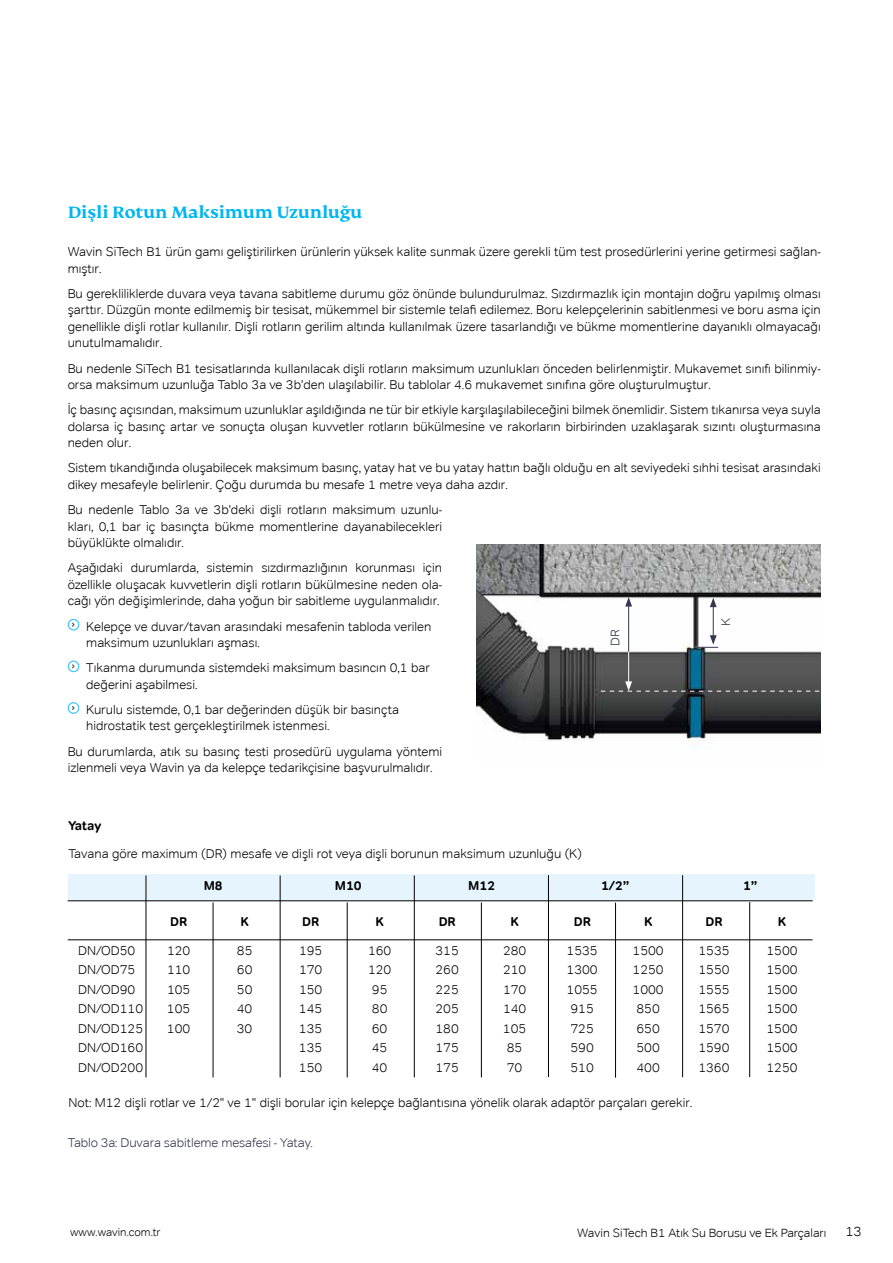
<style>
.page{position:relative;width:893px;height:1263px;background:#fff}
.page>*{position:absolute;margin:0;border:0;box-sizing:border-box;transform-origin:0 0}
.t1{font:700 18px "FS Kim Text";color:#00b6f1}
.t2{font:300 13.5px "Tondo Corp";color:#000}
.t3{font:300 12.75px/16.5px "Tondo Corp";color:#000}
.t4{font:300 12.75px "Tondo Corp";letter-spacing:-.005em;color:#353750}
.t5{font:700 12.75px "Tondo Corp";color:#000}
.t6{font:300 12.45px "Tondo Corp";color:#353750}
.t7{font:300 12px "Tondo Corp";color:#000}
.t8{font:300 11.25px "Tondo Corp";color:#000}
</style>
<div class="page">
<div style="left:68px;top:619px;width:11px;height:11px;border:1px solid #47c8f5;border-radius:50%"></div>
<div style="left:68px;top:660px;width:11px;height:12px;border:1px solid #47c8f5;border-radius:50%"></div>
<div style="left:68px;top:702px;width:11px;height:12px;border:1px solid #47c8f5;border-radius:50%"></div>
<hr style="left:68px;top:900px;width:745px;height:1px;background:#000">
<hr style="left:68px;top:939px;width:745px;height:1px;background:#000">
<hr style="left:146px;top:875px;width:1px;height:202px;background:#000">
<hr style="left:213px;top:902px;width:1px;height:175px;background:#000">
<hr style="left:280px;top:875px;width:1px;height:202px;background:#000">
<hr style="left:347px;top:902px;width:1px;height:175px;background:#000">
<hr style="left:414px;top:875px;width:1px;height:202px;background:#000">
<hr style="left:481px;top:902px;width:1px;height:175px;background:#000">
<hr style="left:548px;top:875px;width:1px;height:202px;background:#000">
<hr style="left:615px;top:903px;width:1px;height:175px;background:#000">
<hr style="left:682px;top:875px;width:1px;height:202px;background:#000">
<hr style="left:749px;top:902px;width:1px;height:175px;background:#000">
<img style="left:476px;top:544px;width:345px;height:206px">
<hr style="left:713px;top:605px;width:1px;height:33px;background:#353750">
<svg style="left:710px;top:598px;width:7px;height:9px"></svg>
<hr style="left:628px;top:604px;width:1px;height:48px;background:#353750">
<svg style="left:625px;top:597px;width:7px;height:9px"></svg>
<svg style="left:697px;top:635px;width:21px;height:13px"></svg>
<hr style="left:628px;top:652px;width:1px;height:32px;background:#fff">
<svg style="left:601px;top:681px;width:218px;height:11px;background:#545859"></svg>
<div style="left:68px;top:874px;width:746px;height:26px;background:#e6f5fd"></div>
<h1 class="t1" style="left:68px;top:202px;width:296px">Dişli Rotun Maksimum Uzunluğu</h1>
<p class="t3" style="left:68px;top:243px;width:754px">Wavin SiTech B1 ürün gamı geliştirilirken ürünlerin yüksek kalite sunmak üzere gerekli tüm test prosedürlerini yerine getirmesi sağlan&shy;mıştır.</p>
<p class="t3" style="left:68px;top:285px;width:754px;text-align:justify">Bu gerekliliklerde duvara veya tavana sabitleme durumu göz önünde bulundurulmaz. Sızdırmazlık için montajın doğru yapılmış olması şarttır. Düzgün monte edilmemiş bir tesisat, mükemmel bir sistemle telafi edilemez. Boru kelepçelerinin sabitlenmesi ve boru asma için genellikle dişli rotlar kullanılır. Dişli rotların gerilim altında kullanılmak üzere tasarlandığı ve bükme momentlerine dayanıklı olmayacağı unutulmamalıdır.</p>
<p class="t3" style="left:68px;top:360px;width:754px">Bu nedenle SiTech B1 tesisatlarında kullanılacak dişli rotların maksimum uzunlukları önceden belirlenmiştir. Mukavemet sınıfı bilinmiy&shy;orsa maksimum uzunluğa Tablo 3a ve 3b'den ulaşılabilir. Bu tablolar 4.6 mukavemet sınıfına göre oluşturulmuştur.</p>
<p class="t3" style="left:68px;top:401px;width:754px;text-align:justify">İç basınç açısından, maksimum uzunluklar aşıldığında ne tür bir etkiyle karşılaşılabileceğini bilmek önemlidir. Sistem tıkanırsa veya suyla dolarsa iç basınç artar ve sonuçta oluşan kuvvetler rotların bükülmesine ve rakorların birbirinden uzaklaşarak sızıntı oluşturmasına neden olur.</p>
<p class="t3" style="left:68px;top:460px;width:754px">Sistem tıkandığında oluşabilecek maksimum basınç, yatay hat ve bu yatay hattın bağlı olduğu en alt seviyedeki sıhhi tesisat arasındaki dikey mesafeyle belirlenir. Çoğu durumda bu mesafe 1 metre veya daha azdır.</p>
<p class="t3" style="left:68px;top:501px;width:376px;text-align:justify">Bu nedenle Tablo 3a ve 3b'deki dişli rotların maksimum uzunlu&shy;kları, 0,1 bar iç basınçta bükme momentlerine dayanabilecekleri büyüklükte olmalıdır.</p>
<p class="t3" style="left:68px;top:559px;width:376px;text-align:justify">Aşağıdaki durumlarda, sistemin sızdırmazlığının korunması için özellikle oluşacak kuvvetlerin dişli rotların bükülmesine neden ola&shy;cağı yön değişimlerinde, daha yoğun bir sabitleme uygulanmalıdır.</p>
<p class="t3" style="left:86px;top:618px;width:347px">Kelepçe ve duvar/tavan arasındaki mesafenin tabloda verilen maksimum uzunlukları aşması.</p>
<p class="t3" style="left:86px;top:659px;width:345px">Tıkanma durumunda sistemdeki maksimum basıncın 0,1 bar değerini aşabilmesi.</p>
<p class="t3" style="left:86px;top:701px;width:314px">Kurulu sistemde, 0,1 bar değerinden düşük bir basınçta hidrostatik test gerçekleştirilmek istenmesi.</p>
<p class="t3" style="left:68px;top:743px;width:376px">Bu durumlarda, atık su basınç testi prosedürü uygulama yöntemi izlenmeli veya Wavin ya da kelepçe tedarikçisine başvurulmalıdır.</p>
<p class="t6" style="left:718px;top:626px;width:9px;rotate:-90deg">K</p>
<p class="t6" style="left:607px;top:646px;width:18px;rotate:-90deg">DR</p>
<p class="t5" style="left:68px;top:818px;width:34px">Yatay</p>
<p class="t3" style="left:68px;top:845px;width:515px">Tavana göre maximum (DR) mesafe ve dişli rot veya dişli borunun maksimum uzunluğu (K)</p>
<p class="t5" style="left:204px;top:878px;width:21px">M8</p>
<p class="t5" style="left:335px;top:878px;width:28px">M10</p>
<p class="t5" style="left:468px;top:878px;width:28px">M12</p>
<p class="t5" style="left:601px;top:878px;width:30px">1/2”</p>
<p class="t5" style="left:743px;top:878px;width:16px">1”</p>
<p class="t5" style="left:170px;top:914px;width:19px">DR</p>
<p class="t5" style="left:241px;top:914px;width:10px">K</p>
<p class="t5" style="left:302px;top:914px;width:19px">DR</p>
<p class="t5" style="left:376px;top:914px;width:10px">K</p>
<p class="t5" style="left:439px;top:914px;width:19px">DR</p>
<p class="t5" style="left:511px;top:914px;width:10px">K</p>
<p class="t5" style="left:574px;top:914px;width:19px">DR</p>
<p class="t5" style="left:644px;top:914px;width:10px">K</p>
<p class="t5" style="left:705px;top:914px;width:19px">DR</p>
<p class="t5" style="left:778px;top:914px;width:10px">K</p>
<p class="t3" style="left:78px;top:942px;width:59px">DN/OD50</p>
<p class="t3" style="left:167px;top:942px;width:25px">120</p>
<p class="t3" style="left:237px;top:942px;width:17px">85</p>
<p class="t3" style="left:299px;top:942px;width:25px">195</p>
<p class="t3" style="left:368px;top:942px;width:25px">160</p>
<p class="t3" style="left:436px;top:942px;width:25px">315</p>
<p class="t3" style="left:503px;top:942px;width:25px">280</p>
<p class="t3" style="left:567px;top:942px;width:33px">1535</p>
<p class="t3" style="left:633px;top:942px;width:33px">1500</p>
<p class="t3" style="left:698px;top:942px;width:33px">1535</p>
<p class="t3" style="left:766px;top:942px;width:33px">1500</p>
<p class="t3" style="left:78px;top:961px;width:59px">DN/OD75</p>
<p class="t3" style="left:167px;top:961px;width:25px">110</p>
<p class="t3" style="left:237px;top:961px;width:17px">60</p>
<p class="t3" style="left:299px;top:961px;width:25px">170</p>
<p class="t3" style="left:368px;top:961px;width:25px">120</p>
<p class="t3" style="left:435px;top:961px;width:25px">260</p>
<p class="t3" style="left:503px;top:961px;width:25px">210</p>
<p class="t3" style="left:567px;top:961px;width:33px">1300</p>
<p class="t3" style="left:633px;top:961px;width:33px">1250</p>
<p class="t3" style="left:698px;top:961px;width:33px">1550</p>
<p class="t3" style="left:766px;top:961px;width:33px">1500</p>
<p class="t3" style="left:78px;top:981px;width:59px">DN/OD90</p>
<p class="t3" style="left:167px;top:981px;width:25px">105</p>
<p class="t3" style="left:237px;top:981px;width:17px">50</p>
<p class="t3" style="left:299px;top:981px;width:25px">150</p>
<p class="t3" style="left:372px;top:981px;width:17px">95</p>
<p class="t3" style="left:435px;top:981px;width:25px">225</p>
<p class="t3" style="left:503px;top:981px;width:25px">170</p>
<p class="t3" style="left:567px;top:981px;width:33px">1055</p>
<p class="t3" style="left:633px;top:981px;width:33px">1000</p>
<p class="t3" style="left:698px;top:981px;width:33px">1555</p>
<p class="t3" style="left:766px;top:981px;width:33px">1500</p>
<p class="t3" style="left:78px;top:1000px;width:67px">DN/OD110</p>
<p class="t3" style="left:167px;top:1000px;width:25px">105</p>
<p class="t3" style="left:237px;top:1000px;width:17px">40</p>
<p class="t3" style="left:299px;top:1000px;width:25px">145</p>
<p class="t3" style="left:372px;top:1000px;width:17px">80</p>
<p class="t3" style="left:435px;top:1000px;width:25px">205</p>
<p class="t3" style="left:503px;top:1000px;width:25px">140</p>
<p class="t3" style="left:570px;top:1000px;width:25px">915</p>
<p class="t3" style="left:636px;top:1000px;width:25px">850</p>
<p class="t3" style="left:698px;top:1000px;width:33px">1565</p>
<p class="t3" style="left:766px;top:1000px;width:33px">1500</p>
<p class="t3" style="left:78px;top:1020px;width:67px">DN/OD125</p>
<p class="t3" style="left:167px;top:1020px;width:25px">100</p>
<p class="t3" style="left:237px;top:1020px;width:17px">30</p>
<p class="t3" style="left:299px;top:1020px;width:25px">135</p>
<p class="t3" style="left:372px;top:1020px;width:17px">60</p>
<p class="t3" style="left:435px;top:1020px;width:25px">180</p>
<p class="t3" style="left:503px;top:1020px;width:25px">105</p>
<p class="t3" style="left:570px;top:1020px;width:25px">725</p>
<p class="t3" style="left:636px;top:1020px;width:25px">650</p>
<p class="t3" style="left:698px;top:1020px;width:33px">1570</p>
<p class="t3" style="left:766px;top:1020px;width:33px">1500</p>
<p class="t3" style="left:78px;top:1039px;width:67px">DN/OD160</p>
<p class="t3" style="left:299px;top:1039px;width:25px">135</p>
<p class="t3" style="left:372px;top:1039px;width:17px">45</p>
<p class="t3" style="left:435px;top:1039px;width:25px">175</p>
<p class="t3" style="left:507px;top:1039px;width:17px">85</p>
<p class="t3" style="left:570px;top:1039px;width:25px">590</p>
<p class="t3" style="left:636px;top:1039px;width:25px">500</p>
<p class="t3" style="left:698px;top:1039px;width:33px">1590</p>
<p class="t3" style="left:766px;top:1039px;width:33px">1500</p>
<p class="t3" style="left:78px;top:1059px;width:67px">DN/OD200</p>
<p class="t3" style="left:299px;top:1059px;width:25px">150</p>
<p class="t3" style="left:372px;top:1059px;width:17px">40</p>
<p class="t3" style="left:435px;top:1059px;width:25px">175</p>
<p class="t3" style="left:507px;top:1059px;width:17px">70</p>
<p class="t3" style="left:570px;top:1059px;width:25px">510</p>
<p class="t3" style="left:636px;top:1059px;width:25px">400</p>
<p class="t3" style="left:698px;top:1059px;width:33px">1360</p>
<p class="t3" style="left:766px;top:1059px;width:33px">1250</p>
<p class="t3" style="left:68px;top:1094px;width:625px">Not: M12 dişli rotlar ve 1/2" ve 1" dişli borular için kelepçe bağlantısına yönelik olarak adaptör parçaları gerekir.</p>
<p class="t4" style="left:68px;top:1135px;width:247px">Tablo 3a: Duvara sabitleme mesafesi - Yatay.</p>
<p class="t8" style="left:70px;top:1225px;width:92px">www.wavin.com.tr</p>
<p class="t7" style="left:577px;top:1225px;width:251px">Wavin SiTech B1 Atık Su Borusu ve Ek Parçaları</p>
<p class="t2" style="left:845px;top:1223px;width:18px">13</p>
</div>
